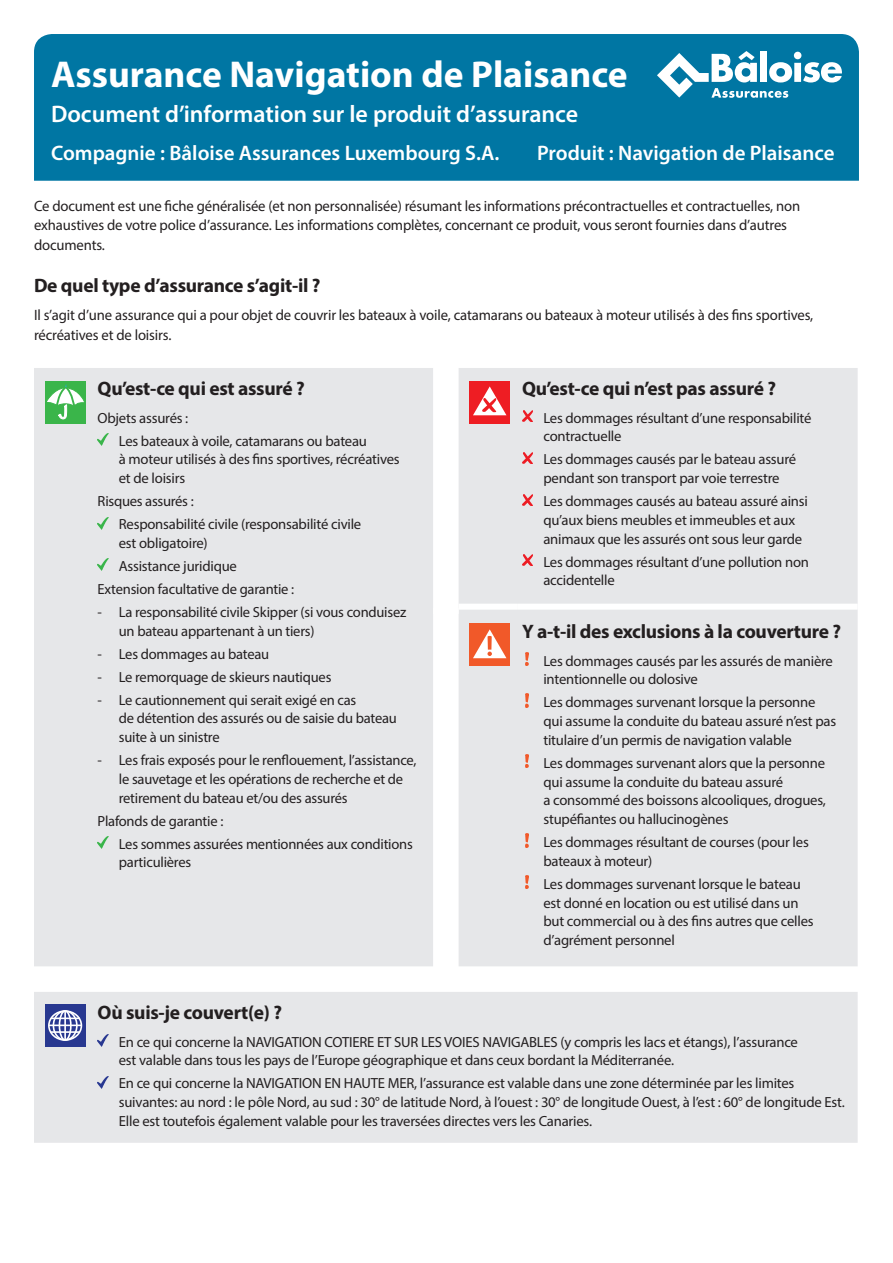
<style>
.page{position:relative;width:893px;height:1263px;background:#fff}
.page>*{position:absolute;margin:0;border:0;box-sizing:border-box;transform-origin:0 0}
.t1{font:700 37.5px "Myriad Pro";color:#fff}
.t2{font:600 24px "Myriad Pro";color:#fff}
.t3{font:600 21px "Myriad Pro";color:#fff}
.t4{font:700 19.5px "Myriad Pro";letter-spacing:-.015em;color:#231f20}
.t5{font:15px/19.5px "Myriad Pro";letter-spacing:-.01em;color:#231f20}
.t6{font:14.7px/18.8px "Myriad Pro";letter-spacing:-.015em;color:#231f20}
</style>
<div class="page">
<div style="left:34px;top:34px;width:825px;height:147px;background:#0076a3"></div>
<svg style="left:657px;top:51px;width:185px;height:47px"></svg>
<div style="left:34px;top:368px;width:824px;height:775px;background:#e6e7e9"></div>
<div style="left:459px;top:604px;width:59px;height:6px;background:#fff"></div>
<div style="left:518px;top:604px;width:340px;height:6px;background:#fff"></div>
<div style="left:433px;top:608px;width:26px;height:6px;background:#fff"></div>
<div style="left:45px;top:381px;width:41px;height:42px;background:#3ab54a"></div>
<svg style="left:47px;top:384px;width:37px;height:35px"></svg>
<svg style="left:98px;top:434px;width:10px;height:12px"></svg>
<svg style="left:98px;top:517px;width:10px;height:12px"></svg>
<svg style="left:98px;top:559px;width:10px;height:12px"></svg>
<svg style="left:98px;top:837px;width:10px;height:12px"></svg>
<div style="left:469px;top:381px;width:41px;height:42px;background:#ee1d23"></div>
<svg style="left:473px;top:386px;width:33px;height:29px"></svg>
<svg style="left:522px;top:411px;width:11px;height:10px"></svg>
<svg style="left:522px;top:452px;width:11px;height:11px"></svg>
<svg style="left:522px;top:494px;width:11px;height:11px"></svg>
<svg style="left:522px;top:555px;width:11px;height:11px"></svg>
<div style="left:469px;top:624px;width:41px;height:42px;background:#f15929"></div>
<svg style="left:473px;top:629px;width:33px;height:29px"></svg>
<svg style="left:525px;top:652px;width:4px;height:13px"></svg>
<svg style="left:525px;top:694px;width:4px;height:13px"></svg>
<img style="left:525px;top:754px;width:4px;height:14px">
<svg style="left:525px;top:834px;width:4px;height:13px"></svg>
<img style="left:525px;top:875px;width:4px;height:14px">
<svg style="left:45px;top:1005px;width:41px;height:42px"></svg>
<div style="left:48px;top:1010px;width:34px;height:31px;border:2px solid #fff;border-radius:50%"></div>
<div style="left:53px;top:1010px;width:25px;height:31px;border:2px solid #fff;border-radius:50%"></div>
<div style="left:59px;top:1010px;width:13px;height:31px;border:2px solid #fff;border-radius:50%"></div>
<hr style="left:64px;top:1011px;width:2px;height:30px;background:#fff">
<hr style="left:51px;top:1017px;width:29px;height:2px;background:#fff">
<hr style="left:51px;top:1031px;width:29px;height:2px;background:#fff">
<hr style="left:49px;top:1024px;width:32px;height:2px;background:#fff">
<svg style="left:98px;top:1034px;width:10px;height:12px"></svg>
<svg style="left:98px;top:1076px;width:10px;height:12px"></svg>
<h1 class="t1" style="left:51px;top:50px;width:578px">Assurance Navigation de Plaisance</h1>
<h2 class="t2" style="left:51px;top:99px;width:529px">Document d’information sur le produit d’assurance</h2>
<h3 class="t3" style="left:51px;top:140px;width:450px">Compagnie : Bâloise Assurances Luxembourg S.A.</h3>
<h3 class="t3" style="left:537px;top:140px;width:299px">Produit : Navigation de Plaisance</h3>
<p class="t5" style="left:34px;top:196px;width:768px">Ce document est une fiche généralisée (et non personnalisée) résumant les informations précontractuelles et contractuelles, non exhaustives de votre police d’assurance. Les informations complètes, concernant ce produit, vous seront fournies dans d’autres documents.</p>
<h3 class="t4" style="left:34px;top:273px;width:288px">De quel type d’assurance s’agit-il ?</h3>
<p class="t5" style="left:34px;top:305px;width:781px">Il s’agit d’une assurance qui a pour objet de couvrir les bateaux à voile, catamarans ou bateaux à moteur utilisés à des fins sportives, récréatives et de loisirs.</p>
<h3 class="t4" style="left:98px;top:376px;width:209px">Qu’est-ce qui est assuré ?</h3>
<p class="t6" style="left:119px;top:406px;width:250px;line-height:23px;text-indent:-21px">Objets assurés :<br>Les bateaux à voile, catamarans ou bateau</p>
<p class="t6" style="left:119px;top:450px;width:282px">à moteur utilisés à des fins sportives, récréatives et de loisirs</p>
<p class="t6" style="left:119px;top:489px;width:244px;line-height:23px;text-indent:-21px">Risques assurés :<br>Responsabilité civile (responsabilité civile</p>
<p class="t6" style="left:119px;top:533px;width:90px">est obligatoire)</p>
<p class="t6" style="left:119px;top:556px;width:120px">Assistance juridique</p>
<p class="t6" style="left:98px;top:579px;width:198px">Extension facultative de garantie :</p>
<p class="t6" style="left:119px;top:602px;width:289px;text-indent:-21px">- La responsabilité civile Skipper (si vous conduisez un bateau appartenant à un tiers)</p>
<p class="t6" style="left:98px;top:644px;width:173px">- Les dommages au bateau</p>
<p class="t6" style="left:98px;top:667px;width:235px">- Le remorquage de skieurs nautiques</p>
<p class="t6" style="left:119px;top:690px;width:280px;text-indent:-21px">- Le cautionnement qui serait exigé en cas<br>de détention des assurés ou de saisie du bateau suite à un sinistre</p>
<p class="t6" style="left:119px;top:751px;width:299px;text-indent:-21px">- Les frais exposés pour le renflouement, l’assistance, le sauvetage et les opérations de recherche et de retirement du bateau et/ou des assurés</p>
<p class="t6" style="left:119px;top:809px;width:296px;line-height:23px;text-indent:-21px">Plafonds de garantie :<br>Les sommes assurées mentionnées aux conditions</p>
<p class="t6" style="left:119px;top:853px;width:74px">particulières</p>
<h3 class="t4" style="left:522px;top:376px;width:255px">Qu’est-ce qui n’est pas assuré ?</h3>
<p class="t6" style="left:543px;top:408px;width:270px">Les dommages résultant d’une responsabilité contractuelle</p>
<p class="t6" style="left:543px;top:450px;width:254px">Les dommages causés par le bateau assuré pendant son transport par voie terrestre</p>
<p class="t6" style="left:543px;top:492px;width:266px">Les dommages causés au bateau assuré ainsi qu’aux biens meubles et immeubles et aux animaux que les assurés ont sous leur garde</p>
<p class="t6" style="left:543px;top:552px;width:267px">Les dommages résultant d’une pollution non accidentelle</p>
<h3 class="t4" style="left:522px;top:619px;width:321px">Y a-t-il des exclusions à la couverture ?</h3>
<p class="t6" style="left:543px;top:651px;width:291px">Les dommages causés par les assurés de manière intentionnelle ou dolosive</p>
<p class="t6" style="left:543px;top:693px;width:294px">Les dommages survenant lorsque la personne qui assume la conduite du bateau assuré n’est pas titulaire d’un permis de navigation valable</p>
<p class="t6" style="left:543px;top:753px;width:284px">Les dommages survenant alors que la personne qui assume la conduite du bateau assuré<br>a consommé des boissons alcooliques, drogues, stupéfiantes ou hallucinogènes</p>
<p class="t6" style="left:543px;top:832px;width:267px">Les dommages résultant de courses (pour les bateaux à moteur)</p>
<p class="t6" style="left:543px;top:874px;width:272px">Les dommages survenant lorsque le bateau est donné en location ou est utilisé dans un but commercial ou à des fins autres que celles d’agrément personnel</p>
<h3 class="t4" style="left:98px;top:1000px;width:186px">Où suis-je couvert(e) ?</h3>
<p class="t6" style="left:119px;top:1032px;width:681px">En ce qui concerne la NAVIGATION COTIERE ET SUR LES VOIES NAVIGABLES (y compris les lacs et étangs), l’assurance est valable dans tous les pays de l’Europe géographique et dans ceux bordant la Méditerranée.</p>
<p class="t6" style="left:119px;top:1074px;width:727px">En ce qui concerne la NAVIGATION EN HAUTE MER, l’assurance est valable dans une zone déterminée par les limites suivantes: au nord : le pôle Nord, au sud : 30° de latitude Nord, à l’ouest : 30° de longitude Ouest, à l’est : 60° de longitude Est.<br>Elle est toutefois également valable pour les traversées directes vers les Canaries.</p>
</div>
